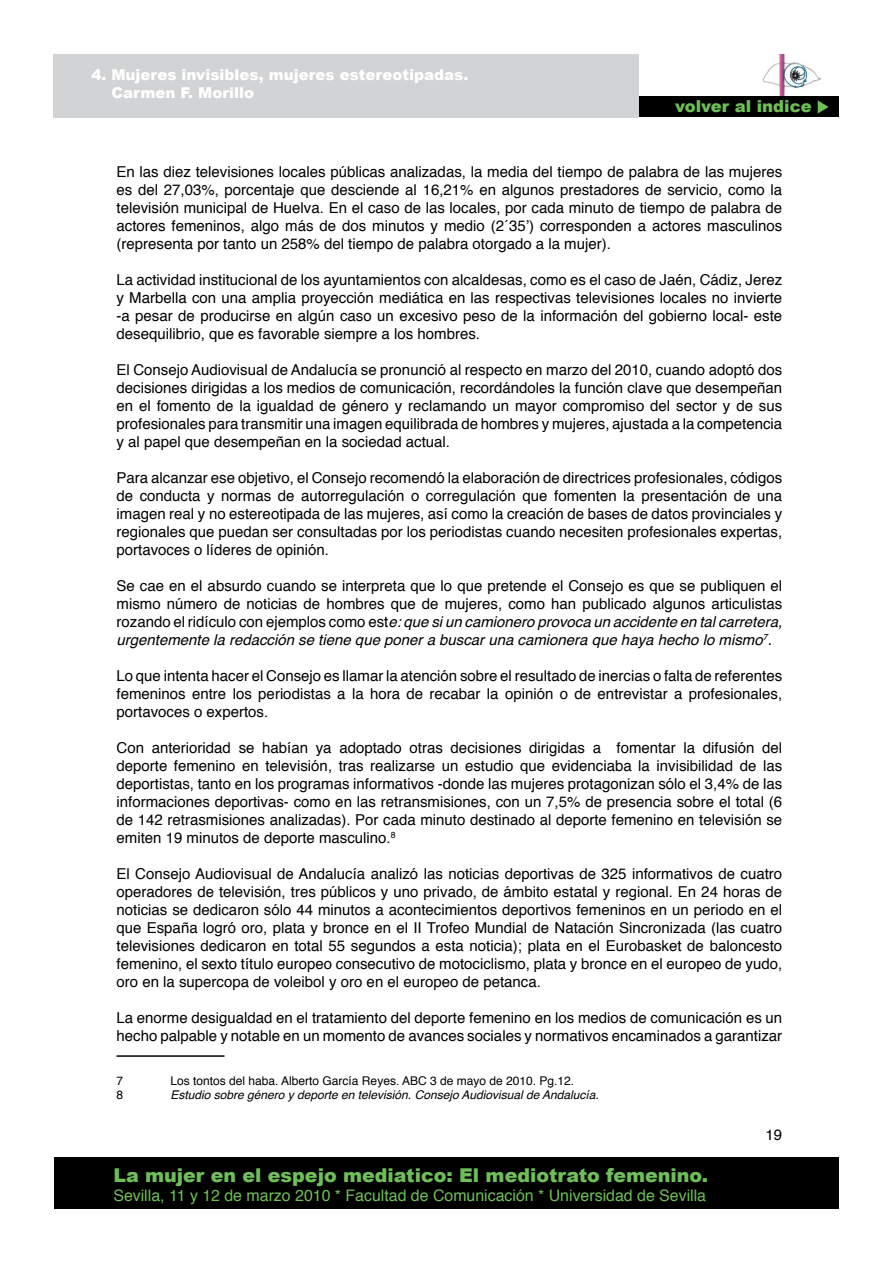
<style>
.page{position:relative;width:893px;height:1263px;background:#fff}
.page>*{position:absolute;margin:0;border:0;box-sizing:border-box;transform-origin:0 0}
.t1{font:900 19.05px "Arial";color:#6fbf58}
.t2{font:900 16.5px "Arial";color:#6fbf58}
.t3{font:15.9px "Helvetica";color:#6fbf58}
.Estilo_de_párrafo_2{font:15px/18px "Helvetica";color:#000;text-align:justify}
.t4{font:900 15px/18px "Arial";color:#fff}
.Estilo_de_párrafo_3{font:italic 12px "Helvetica";color:#000}
.Estilo_de_párrafo_3-2{font:12px "Helvetica";color:#000}
.s1{font-style:italic}
</style>
<div class="page">
<img style="left:758px;top:54px;width:63px;height:43px">
<div style="left:54px;top:1158px;width:785px;height:51px;background:#000"></div>
<div style="left:54px;top:97px;width:784px;height:20px;background:#000"></div>
<svg style="left:818px;top:100px;width:11px;height:14px"></svg>
<div style="left:54px;top:54px;width:585px;height:63px;background:#d1d3d4"></div>
<hr style="left:117px;top:1055px;width:108px;height:2px;background:#000">
<p class="t4" style="left:111px;top:65px;width:358px;text-indent:-20px">4. Mujeres invisibles, mujeres estereotipadas.<br>Carmen F. Morillo</p>
<p class="t2" style="left:675px;top:95px;width:138px">volver al indice</p>
<p class="Estilo_de_párrafo_2" style="left:117px;top:163px;width:667px">En las diez televisiones locales públicas analizadas, la media del tiempo de palabra de las mujeres es del 27,03%, porcentaje que desciende al 16,21% en algunos prestadores de servicio, como la televisión municipal de Huelva. En el caso de las locales, por cada minuto de tiempo de palabra de actores femeninos, algo más de dos minutos y medio (2´35’) corresponden a actores masculinos (representa por tanto un 258% del tiempo de palabra otorgado a la mujer).</p>
<p class="Estilo_de_párrafo_2" style="left:117px;top:271px;width:667px">La actividad institucional de los ayuntamientos con alcaldesas, como es el caso de Jaén, Cádiz, Jerez y Marbella con una amplia proyección mediática en las respectivas televisiones locales no invierte -a pesar de producirse en algún caso un excesivo peso de la información del gobierno local- este desequilibrio, que es favorable siempre a los hombres.</p>
<p class="Estilo_de_párrafo_2" style="left:117px;top:361px;width:667px">El Consejo Audiovisual de Andalucía se pronunció al respecto en marzo del 2010, cuando adoptó dos decisiones dirigidas a los medios de comunicación, recordándoles la función clave que desempeñan en el fomento de la igualdad de género y reclamando un mayor compromiso del sector y de sus profesionales para transmitir una imagen equilibrada de hombres y mujeres, ajustada a la competencia y al papel que desempeñan en la sociedad actual.</p>
<p class="Estilo_de_párrafo_2" style="left:117px;top:469px;width:667px">Para alcanzar ese objetivo, el Consejo recomendó la elaboración de directrices profesionales, códigos de conducta y normas de autorregulación o corregulación que fomenten la presentación de una imagen real y no estereotipada de las mujeres, así como la creación de bases de datos provinciales y regionales que puedan ser consultadas por los periodistas cuando necesiten profesionales expertas, portavoces o líderes de opinión.</p>
<p class="Estilo_de_párrafo_2" style="left:117px;top:577px;width:667px">Se cae en el absurdo cuando se interpreta que lo que pretende el Consejo es que se publiquen el mismo número de noticias de hombres que de mujeres, como han publicado algunos articulistas rozando el ridículo con ejemplos como est<span class="s1">e: que si un camionero provoca un accidente en tal carretera, urgentemente la redacción se tiene que poner a buscar una camionera que haya hecho lo mismo</span><sup>7</sup><span class="s1">.</span></p>
<p class="Estilo_de_párrafo_2" style="left:117px;top:667px;width:667px">Lo que intenta hacer el Consejo es llamar la atención sobre el resultado de inercias o falta de referentes femeninos entre los periodistas a la hora de recabar la opinión o de entrevistar a profesionales, portavoces o expertos.</p>
<p class="Estilo_de_párrafo_2" style="left:117px;top:739px;width:667px">Con anterioridad se habían ya adoptado otras decisiones dirigidas a fomentar la difusión del deporte femenino en televisión, tras realizarse un estudio que evidenciaba la invisibilidad de las deportistas, tanto en los programas informativos -donde las mujeres protagonizan sólo el 3,4% de las informaciones deportivas- como en las retransmisiones, con un 7,5% de presencia sobre el total (6 de 142 retrasmisiones analizadas). Por cada minuto destinado al deporte femenino en televisión se emiten 19 minutos de deporte masculino.<sup>8</sup></p>
<p class="Estilo_de_párrafo_2" style="left:117px;top:865px;width:667px">El Consejo Audiovisual de Andalucía analizó las noticias deportivas de 325 informativos de cuatro operadores de televisión, tres públicos y uno privado, de ámbito estatal y regional. En 24 horas de noticias se dedicaron sólo 44 minutos a acontecimientos deportivos femeninos en un periodo en el que España logró oro, plata y bronce en el II Trofeo Mundial de Natación Sincronizada (las cuatro televisiones dedicaron en total 55 segundos a esta noticia); plata en el Eurobasket de baloncesto femenino, el sexto título europeo consecutivo de motociclismo, plata y bronce en el europeo de yudo, oro en la supercopa de voleibol y oro en el europeo de petanca.</p>
<p class="Estilo_de_párrafo_2" style="left:117px;top:1009px;width:667px">La enorme desigualdad en el tratamiento del deporte femenino en los medios de comunicación es un hecho palpable y notable en un momento de avances sociales y normativos encaminados a garantizar</p>
<p class="Estilo_de_párrafo_3-2" style="left:117px;top:1071px;width:8px">7</p>
<p class="Estilo_de_párrafo_3-2" style="left:171px;top:1071px;width:405px">Los tontos del haba. Alberto García Reyes. ABC 3 de mayo de 2010. Pg.12.</p>
<p class="Estilo_de_párrafo_3-2" style="left:117px;top:1086px;width:8px">8</p>
<p class="Estilo_de_párrafo_3" style="left:171px;top:1085px;width:430px">Estudio sobre género y deporte en televisión. Consejo Audiovisual de Andalucía.</p>
<p class="t1" style="left:113px;top:1161px;width:596px">La mujer en el espejo mediatico: El mediotrato femenino.</p>
<p class="t3" style="left:113px;top:1183px;width:594px">Sevilla, 11 y 12 de marzo 2010 * Facultad de Comunicación * Universidad de Sevilla</p>
<p class="Estilo_de_párrafo_2" style="left:766px;top:1126px;width:18px">19</p>
</div>
